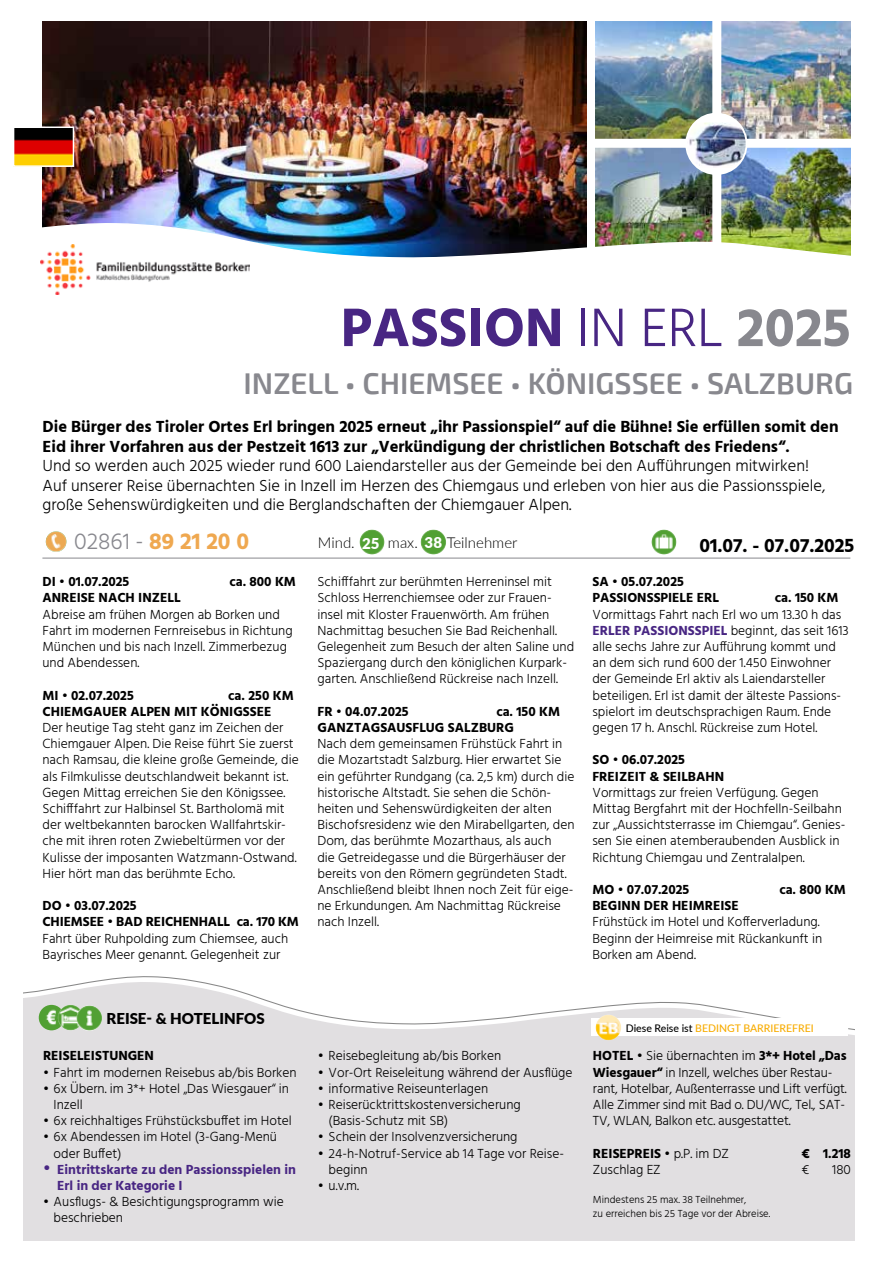
<style>
.page{position:relative;width:893px;height:1263px;background:#fff}
.page>*{position:absolute;margin:0;border:0;box-sizing:border-box;transform-origin:0 0}
.t1{font:700 55.5px "Hind";color:#482683}
.t2{font:600 30px "Exo 2";color:#88888e}
.t3{font:700 23.25px "Hind";color:#efa850}
.t4{font:700 19.5px "Hind";color:#000}
.t5{font:300 16.5px/19.5px "Hind";color:#000}
.t6{font:700 16.5px/19.5px "Hind";color:#000}
.t7{font:300 15px "Lato";color:#000}
.t8{font:900 15px "Lato";color:#000}
.t9{font:900 15px "Lato";color:#fff}
.t10{font:300 13.5px/16.2px "Hind";color:#000}
.t11{font:700 13.5px/16.2px "Hind";color:#000}
.t12{font:700 13.5px/16.2px "Hind";color:#482683}
.t13{font:300 10.5px/13.5px "Hind";color:#000}
.t14{font:500 10.5px "Lato";color:#f8ac00}
.s1{font-weight:300}
.s2{color:#88888e}
.s3{font-weight:300;color:#88888e}
.s4{font-weight:900;color:#fff}
.s5{font-weight:700;color:#482683}
.s6{font-size:18px}
.s7{color:#000}
.s8{font-weight:700}
</style>
<div class="page">
<svg style="left:23px;top:976px;width:832px;height:265px;background:#e3e2e3"></svg>
<img style="left:421px;top:529px;width:25px;height:26px;border-radius:13px">
<img style="left:359px;top:529px;width:26px;height:26px;border-radius:13px">
<hr style="left:42px;top:558px;width:808px;height:1px;background:#88888e">
<img style="left:651px;top:529px;width:26px;height:26px;border-radius:13px">
<img style="left:46px;top:531px;width:20px;height:21px;border-radius:10px">
<img style="left:43px;top:22px;width:543px;height:201px">
<img style="left:722px;top:21px;width:128px;height:118px">
<img style="left:721px;top:148px;width:129px;height:75px">
<img style="left:595px;top:21px;width:117px;height:118px">
<img style="left:595px;top:148px;width:117px;height:75px">
<div style="left:686px;top:114px;width:60px;height:60px;background:#fff;border-radius:50%"></div>
<img style="left:687px;top:123px;width:59px;height:45px">
<div style="left:685px;top:113px;width:62px;height:62px;border:2px solid #fff;border-radius:50%"></div>
<div style="left:591px;top:1018px;width:257px;height:18px;background:#fff"></div>
<img style="left:596px;top:1015px;width:25px;height:25px;border-radius:13px">
<img style="left:42px;top:223px;width:809px;height:35px">
<img style="left:40px;top:245px;width:210px;height:49px">
<img style="left:16px;top:129px;width:55px;height:35px">
<div style="left:13px;top:126px;width:61px;height:41px;border:2px solid #fff"></div>
<h1 class="t1" style="left:341px;top:294px;width:511px">PASSION <span class="s1">IN ERL</span> <span class="s2">2025</span></h1>
<h2 class="t2" style="left:244px;top:366px;width:611px">INZELL • CHIEMSEE • KÖNIGSSEE • SALZBURG</h2>
<p class="t6" style="left:43px;top:417px;width:798px">Die Bürger des Tiroler Ortes Erl bringen 2025 erneut „ihr Passionspiel“ auf die Bühne! Sie erfüllen somit den<br>Eid ihrer Vorfahren aus der Pestzeit 1613 zur „Verkündigung der christlichen Botschaft des Friedens“.</p>
<p class="t5" style="left:43px;top:457px;width:784px">Und so werden auch 2025 wieder rund 600 Laiendarsteller aus der Gemeinde bei den Aufführungen mitwirken!<br>Auf unserer Reise übernachten Sie in Inzell im Herzen des Chiemgaus und erleben von hier aus die Passionsspiele, große Sehenswürdigkeiten und die Berglandschaften der Chiemgauer Alpen.</p>
<h3 class="t3" style="left:74px;top:527px;width:176px"><span class="s3">02861 -</span> 89 21 20 0</h3>
<p class="t7" style="left:318px;top:532px;width:38px">Mind.</p>
<p class="t7" style="left:388px;top:532px;width:31px">max.</p>
<p class="t7" style="left:425px;top:532px;width:94px"><span class="s4">38</span> Teilnehmer</p>
<p class="t9" style="left:362px;top:532px;width:19px">25</p>
<h3 class="t4" style="left:699px;top:534px;width:156px">01.07. - 07.07.2025</h3>
<p class="t11" style="left:43px;top:573px;width:88px">DI • 01.07.2025</p>
<p class="t11" style="left:229px;top:573px;width:68px">ca. 800 KM</p>
<p class="t11" style="left:43px;top:590px;width:140px">ANREISE NACH INZELL</p>
<p class="t10" style="left:43px;top:607px;width:252px">Abreise am frühen Morgen ab Borken und Fahrt im modernen Fernreisebus in Richtung München und bis nach Inzell. Zimmerbezug und Abendessen.</p>
<p class="t11" style="left:43px;top:687px;width:93px">MI • 02.07.2025</p>
<p class="t11" style="left:43px;top:687px;width:253px;text-indent:186px">ca. 250 KM<br>CHIEMGAUER ALPEN MIT KÖNIGSSEE</p>
<p class="t10" style="left:43px;top:720px;width:258px">Der heutige Tag steht ganz im Zeichen der Chiemgauer Alpen. Die Reise führt Sie zuerst nach Ramsau, die kleine große Gemeinde, die als Filmkulisse deutschlandweit bekannt ist.<br>Gegen Mittag erreichen Sie den Königssee.<br>Schifffahrt zur Halbinsel St. Bartholomä mit der weltbekannten barocken Wallfahrtskir&shy;che mit ihren roten Zwiebeltürmen vor der Kulisse der imposanten Watzmann-Ostwand.<br>Hier hört man das berühmte Echo.</p>
<p class="t11" style="left:43px;top:897px;width:258px">DO • 03.07.2025<br>CHIEMSEE • BAD REICHENHALL ca. 170 KM</p>
<p class="t10" style="left:43px;top:931px;width:247px">Fahrt über Ruhpolding zum Chiemsee, auch<br>Bayrisches Meer genannt. Gelegenheit zur</p>
<p class="t10" style="left:317px;top:574px;width:258px">Schifffahrt zur berühmten Herreninsel mit Schloss Herrenchiemsee oder zur Frauen&shy;insel mit Kloster Frauenwörth. Am frühen Nachmittag besuchen Sie Bad Reichenhall.<br>Gelegenheit zum Besuch der alten Saline und Spaziergang durch den königlichen Kurpark&shy;garten. Anschließend Rückreise nach Inzell.</p>
<p class="t11" style="left:317px;top:703px;width:93px">FR • 04.07.2025</p>
<p class="t11" style="left:317px;top:703px;width:244px;text-indent:179px">ca. 150 KM<br>GANZTAGSAUSFLUG SALZBURG</p>
<p class="t10" style="left:317px;top:736px;width:259px">Nach dem gemeinsamen Frühstück Fahrt in die Mozartstadt Salzburg. Hier erwartet Sie ein geführter Rundgang (ca. 2,5 km) durch die historische Altstadt. Sie sehen die Schön&shy;heiten und Sehenswürdigkeiten der alten Bischofsresidenz wie den Mirabellgarten, den Dom, das berühmte Mozarthaus, als auch<br>die Getreidegasse und die Bürgerhäuser der bereits von den Römern gegründeten Stadt.<br>Anschließend bleibt Ihnen noch Zeit für eige&shy;ne Erkundungen. Am Nachmittag Rückreise nach Inzell.</p>
<p class="t11" style="left:592px;top:573px;width:128px">SA • 05.07.2025<br>PASSIONSSPIELE ERL</p>
<p class="t11" style="left:775px;top:590px;width:65px">ca. 150 KM</p>
<p class="t10" style="left:592px;top:607px;width:258px">Vormittags Fahrt nach Erl wo um 13.30 h das <span class="s5">ERLER PASSIONSSPIEL</span> beginnt, das seit 1613 alle sechs Jahre zur Aufführung kommt und an dem sich rund 600 der 1.450 Einwohner der Gemeinde Erl aktiv als Laiendarsteller beteiligen. Erl ist damit der älteste Passions&shy;spielort im deutschsprachigen Raum. Ende gegen 17 h. Anschl. Rückreise zum Hotel.</p>
<p class="t11" style="left:592px;top:752px;width:133px">SO • 06.07.2025<br>FREIZEIT &amp; SEILBAHN</p>
<p class="t10" style="left:592px;top:785px;width:254px">Vormittags zur freien Verfügung. Gegen Mittag Bergfahrt mit der Hochfelln-Seilbahn zur „Aussichtsterrasse im Chiemgau“. Genies&shy;sen Sie einen atemberaubenden Ausblick in Richtung Chiemgau und Zentralalpen.</p>
<p class="t11" style="left:592px;top:881px;width:98px">MO • 07.07.2025</p>
<p class="t11" style="left:779px;top:881px;width:68px">ca. 800 KM</p>
<p class="t11" style="left:592px;top:897px;width:148px">BEGINN DER HEIMREISE</p>
<p class="t10" style="left:592px;top:914px;width:231px">Frühstück im Hotel und Kofferverladung.<br>Beginn der Heimreise mit Rückankunft in<br>Borken am Abend.</p>
<p class="t8" style="left:107px;top:1007px;width:160px">REISE- &amp; HOTELINFOS</p>
<p class="t11" style="left:43px;top:1047px;width:113px">REISELEISTUNGEN</p>
<p class="t10" style="left:43px;top:1065px;width:255px">• Fahrt im modernen Reisebus ab/bis Borken</p>
<p class="t10" style="left:54px;top:1081px;width:237px;text-indent:-11px">• 6x Übern. im 3*+ Hotel „Das Wiesgauer“ in<br>Inzell</p>
<p class="t10" style="left:43px;top:1113px;width:250px">• 6x reichhaltiges Frühstücksbuffet im Hotel</p>
<p class="t10" style="left:54px;top:1129px;width:225px;text-indent:-11px">• 6x Abendessen im Hotel (3-Gang-Menü oder Buffet)</p>
<p class="t12" style="left:57px;top:1161px;width:240px;text-indent:-14px"><span class="s6">•</span> Eintrittskarte zu den Passionsspielen in<br>Erl in der Kategorie I</p>
<p class="t10" style="left:54px;top:1194px;width:232px;text-indent:-11px">• Ausflugs- &amp; Besichtigungsprogramm wie beschrieben</p>
<p class="t10" style="left:318px;top:1048px;width:185px">• Reisebegleitung ab/bis Borken</p>
<p class="t10" style="left:318px;top:1065px;width:256px">• Vor-Ort Reiseleitung während der Ausflüge</p>
<p class="t10" style="left:318px;top:1081px;width:172px">• informative Reiseunterlagen</p>
<p class="t10" style="left:329px;top:1097px;width:194px;text-indent:-11px">• Reiserücktrittskostenversicherung (Basis-Schutz mit SB)</p>
<p class="t10" style="left:318px;top:1129px;width:201px">• Schein der Insolvenzversicherung</p>
<p class="t10" style="left:329px;top:1146px;width:237px;text-indent:-11px">• 24-h-Notruf-Service ab 14 Tage vor Reise&shy;beginn</p>
<p class="t10" style="left:318px;top:1178px;width:43px">• u.v.m.</p>
<p class="t14" style="left:626px;top:1021px;width:189px"><span class="s7">Diese Reise ist</span> BEDINGT BARRIEREFREI</p>
<p class="t10" style="left:593px;top:1048px;width:255px"><span class="s8">HOTEL</span> • Sie übernachten im <span class="s8">3*+ Hotel „Das Wiesgauer“</span> in Inzell, welches über Restau&shy;rant, Hotelbar, Außenterrasse und Lift verfügt.<br>Alle Zimmer sind mit Bad o. DU/WC, Tel., SAT-TV, WLAN, Balkon etc. ausgestattet.</p>
<p class="t11" style="left:593px;top:1145px;width:138px">REISEPREIS • <span class="s1">p.P. im DZ</span></p>
<p class="t11" style="left:801px;top:1145px;width:51px">€ 1.218</p>
<p class="t10" style="left:593px;top:1162px;width:69px">Zuschlag EZ</p>
<p class="t10" style="left:801px;top:1162px;width:9px">€</p>
<p class="t10" style="left:832px;top:1162px;width:20px">180</p>
<p class="t13" style="left:593px;top:1194px;width:179px">Mindestens 25 max. 38 Teilnehmer,<br>zu erreichen bis 25 Tage vor der Abreise.</p>
</div>
